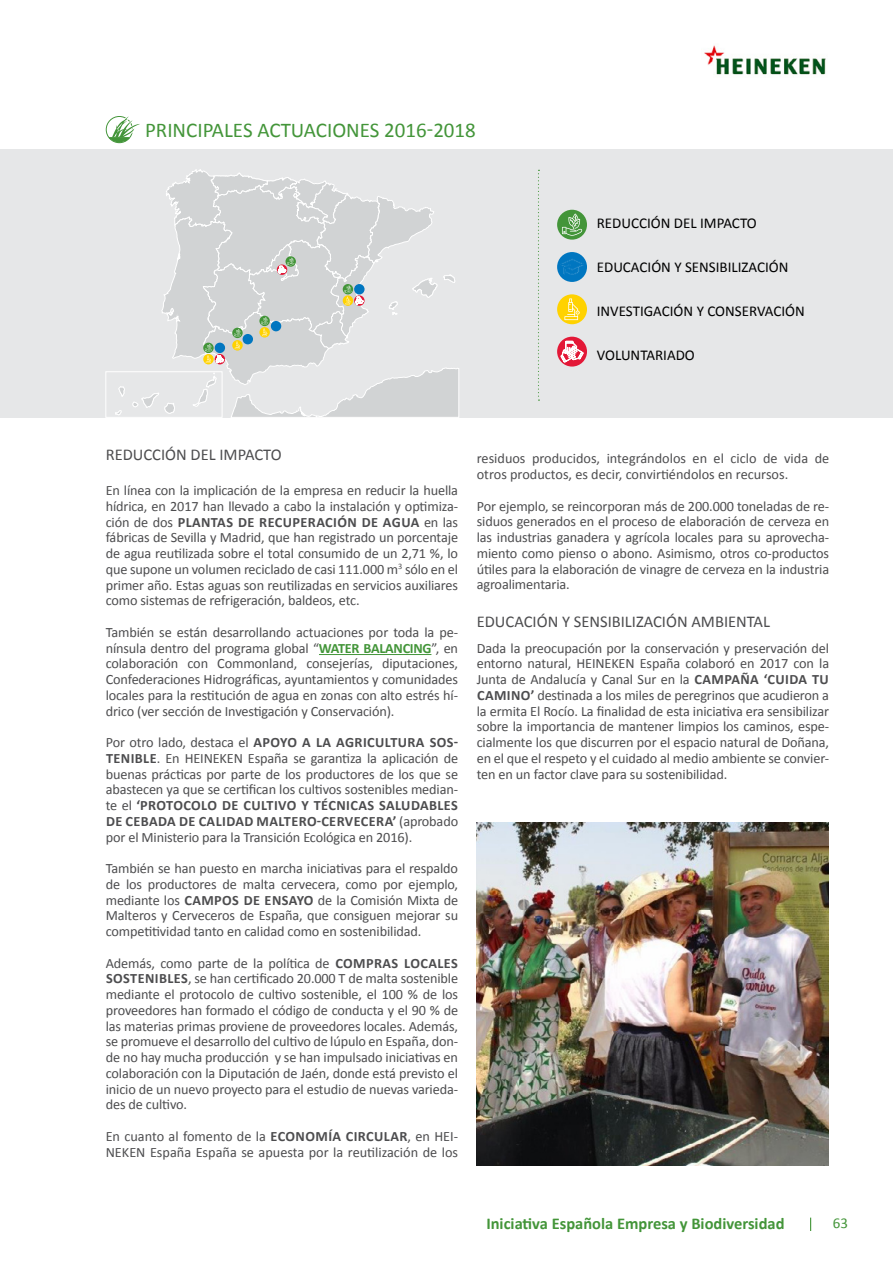
<style>
.page{position:relative;width:893px;height:1263px;background:#fff}
.page>*{position:absolute;margin:0;border:0;box-sizing:border-box;transform-origin:0 0}
.t1{font:21px "Calibri";color:#439539}
.t2{font:16.5px "Calibri";color:#4d4d4f}
.t3{font:700 16.5px "Calibri";color:#439539}
.t4{font:15px "Calibri";color:#000}
.t5{font:15px "Calibri";color:#439539}
.t6{font:14.25px/15.8px "Calibri";letter-spacing:-.01em;color:#4d4d4f;text-align:justify}
.t7{font:700 14.25px "Calibri";color:#4d4d4f}
.s1{font-weight:700}
.s2{font-weight:700;color:#439539}
</style>
<div class="page">
<svg style="left:810px;top:1217px;width:1px;height:14px"></svg>
<div style="left:0;top:149px;width:893px;height:268px;background:#e6e7e8"></div>
<svg style="left:538px;top:170px;width:1px;height:231px"></svg>
<svg style="left:106px;top:116px;width:34px;height:27px"></svg>
<hr style="left:319px;top:654px;width:112px;height:1px;background:#439539">
<div style="left:557px;top:210px;width:30px;height:30px;background:#439539;border-radius:50%"></div>
<svg style="left:562px;top:214px;width:20px;height:22px"></svg>
<svg style="left:557px;top:337px;width:30px;height:30px"></svg>
<svg style="left:560px;top:341px;width:24px;height:21px"></svg>
<div style="left:557px;top:252px;width:30px;height:30px;background:#0076c0;border-radius:50%"></div>
<svg style="left:562px;top:259px;width:21px;height:16px"></svg>
<div style="left:557px;top:294px;width:30px;height:30px;background:#ffd200;border-radius:50%"></div>
<svg style="left:564px;top:298px;width:16px;height:22px"></svg>
<img style="left:476px;top:823px;width:352px;height:343px">
<svg style="left:115px;top:169px;width:344px;height:248px"></svg>
<img style="left:704px;top:45px;width:122px;height:30px">
<h1 class="t1" style="left:145px;top:117px;width:332px">PRINCIPALES ACTUACION ES 2016-2018</h1>
<p class="t4" style="left:597px;top:214px;width:25px">REDUCC</p>
<p class="t4" style="left:647px;top:214px;width:94px">IÓN DEL IMPACTO</p>
<p class="t4" style="left:597px;top:258px;width:193px">Educación y sensibi lización</p>
<p class="t4" style="left:597px;top:302px;width:209px">Investigación y conservación</p>
<p class="t4" style="left:597px;top:345px;width:100px">Voluntariado</p>
<p class="t2" style="left:106px;top:444px;width:178px">reducción del i mpacto</p>
<p class="t6" style="left:106px;top:482px;width:354px">En línea con la implicación de la empresa en reducir la huella hídrica, en 2017 han llevado a cabo la instalación y optimiza&shy;ción de dos <span class="s1">PLANTAS DE RECUPERACIÓN DE AGUA</span> en las fábricas de Sevilla y Madrid, que han registrado un porcentaje de agua reutilizada sobre el total consumido de un 2,71 %, lo que supone un volumen reciclado de casi 111.000 m<sup>3</sup> sólo en el primer año. Estas aguas son reutilizadas en servicios auxiliares como sistemas de refrigeración, baldeos, etc.</p>
<p class="t6" style="left:106px;top:623px;width:354px">También se están desarrollando actuaciones por toda la pe&shy;nínsula dentro del programa global “<span class="s2">WATER BALANCING</span>”, en colaboración con Commonland, consejerías, diputaciones, Confederaciones Hidrográficas, ayuntamientos y comunidades locales para la restitución de agua en zonas con alto estrés hí&shy;drico (ver sección de Investigación y Conservación).</p>
<p class="t6" style="left:106px;top:734px;width:354px">Por otro lado, destaca el <span class="s1">APOYO A LA AGRICULTURA SOS-TENIBLE</span>. En HEIN EKEN España se garantiza la aplicación de buenas prácticas por parte de los productores de los que se abastecen ya que se certifican los cultivos sostenibles median&shy;te el <span class="s1">‘PROTOCOLO</span></p>
<p class="t7" style="left:222px;top:796px;width:29px">DE CULTI</p>
<p class="t7" style="left:278px;top:796px;width:59px">VO Y TÉCNICAS</p>
<p class="t6" style="left:106px;top:797px;width:354px;text-align:left;text-indent:273px"><span class="s1">SALUDABLES<br>DE CEBADA DE CALIDAD MALTERO-CERVECERA’</span> (aprobado por el M inisterio para la Transición Ecológica en 2016).</p>
<p class="t6" style="left:106px;top:860px;width:354px">También se han puesto en marcha iniciativas para el respaldo de los productores de malta cervecera, como por ejemplo, mediante los <span class="s1">CAMPOS DE ENSAYO</span> de la Comisión M ixta de Malteros y Cerveceros de España, que consiguen mejorar su competitividad tanto en calidad como en sostenibilidad.</p>
<p class="t6" style="left:106px;top:954px;width:354px">Además, como parte de la política de <span class="s1">COMPRAS LOCALES SOSTENIBLES</span>, se han certificado 20.000 T de malta sostenible mediante el protocolo de cultivo sostenible, el 100 % de los proveedores han formado el código de conducta y el 90 % de las materias primas proviene de proveedores locales. Además, se promueve el desarrollo del cultivo de lúpulo en España, don&shy;de no hay mucha producción y se han impulsado iniciativas en colaboración con la Diputación de Jaén, donde está previsto el inicio de un nuevo proyecto para el estudio de nuevas varieda&shy;des de cultivo.</p>
<p class="t6" style="left:106px;top:1127px;width:354px">En cuanto al fomento de la <span class="s1">ECONOMÍA CIRCULAR</span>, en HEI-<br>N EKEN España España se apuesta por la reutilización de los</p>
<p class="t6" style="left:477px;top:450px;width:354px">residuos producidos, integrándolos en el ciclo de vida de otros productos, es decir, convirtiéndolos en recursos.</p>
<p class="t6" style="left:477px;top:497px;width:354px">Por ejemplo, se reincorporan más de 200.000 toneladas de re&shy;siduos generados en el proceso de elaboración de cerveza en las industrias ganadera y agrícola locales para su aprovecha&shy;miento como pienso o abono. Asimismo, otros co-productos útiles para la elaboración de vinagre de cerveza en la industria agroalimentaria.</p>
<p class="t2" style="left:477px;top:612px;width:295px">Educación y sensibi lización ambiental</p>
<p class="t6" style="left:477px;top:639px;width:354px">Dada la preocupación por la conservación y preservación del entorno natural, HEIN EKEN España colaboró en 2017 con la Junta de Andalucía y Canal Sur en la <span class="s1">CAMPAÑA ‘CUIDA TU CAMI NO’</span> destinada a los miles de peregrinos que acudieron a la ermita El Rocío. La finalidad de esta iniciativa era sensibilizar sobre la importancia de mantener limpios los caminos, espe&shy;cialmente los que discurren por el espacio natural de Doñana, en el que el respeto y el cuidado al medio ambiente se convier&shy;ten en un factor clave para su sostenibilidad.</p>
<p class="t3" style="left:486px;top:1213px;width:300px">INICIATIVA ESPAÑOLA EMPRESA Y BIODIVERSIDAD</p>
<p class="t5" style="left:833px;top:1213px;width:17px">63</p>
</div>
